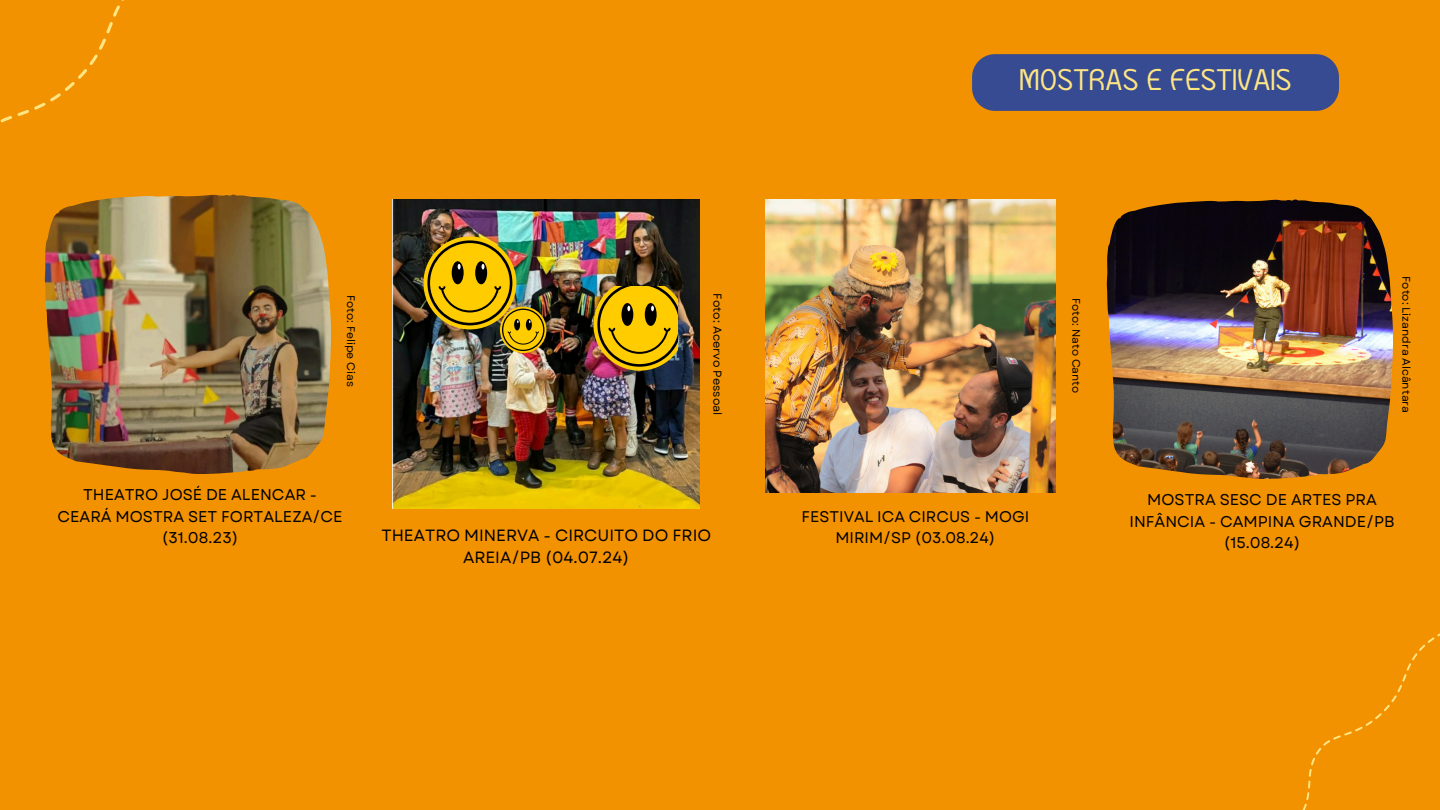
<style>
.page{position:relative;width:1440px;height:810px;background:#f39200}
.page>*{position:absolute;margin:0;border:0;box-sizing:border-box;transform-origin:0 0}
.t1{font:23.1px "TAN SUMMERS Regular";color:#fee584}
.t2{font:16.3px/22.3px "Garet";color:#000;text-align:center}
.t3{font:15.6px/21.3px "Garet";color:#000;text-align:center}
.t4{font:15.4px/21.1px "Garet";color:#000;text-align:center}
.t5{font:11.5px "Garet";color:#000}
.t6{font:11px "Garet";color:#000}
.t7{font:10.9px "Garet";color:#000}
</style>
<div class="page">
<svg style="left:0;top:0;width:124px;height:123px"></svg>
<svg style="left:1302px;top:633px;width:138px;height:177px"></svg>
<img style="left:45px;top:194px;width:286px;height:280px">
<img style="left:393px;top:199px;width:307px;height:310px">
<img style="left:765px;top:199px;width:290px;height:293px">
<div style="left:972px;top:54px;width:367px;height:57px;background:#364b91"></div>
<img style="left:1107px;top:199px;width:286px;height:280px">
<svg style="left:423px;top:236px;width:93px;height:93px"></svg>
<img style="left:593px;top:287px;width:84px;height:84px">
<svg style="left:500px;top:307px;width:46px;height:46px"></svg>
<img style="left:427px;top:240px;width:117px;height:111px">
<p class="t6" style="left:359px;top:295px;width:94px;rotate:90deg">Foto: Felipe Cias</p>
<p class="t5" style="left:726px;top:293px;width:124px;rotate:90deg">Foto: Acervo Pessoal</p>
<p class="t3" style="left:58px;top:484px;width:287px">THEATRO JOSÉ DE ALENCAR -<br>CEARÁ MOSTRA SET FORTALEZA/CE (31.08.23)</p>
<p class="t2" style="left:381px;top:524px;width:331px">THEATRO MINERVA - CIRCUITO DO FRIO<br>AREIA/PB (04.07.24)</p>
<p class="t1" style="left:1019px;top:69px;width:274px">MOSTRAS E FESTIVAIS</p>
<p class="t7" style="left:1084px;top:298px;width:97px;rotate:90deg">Foto: Nato Canto</p>
<p class="t4" style="left:802px;top:506px;width:229px">FESTIVAL ICA CIRCUS - MOGI<br>MIRIM/SP (03.08.24)</p>
<p class="t6" style="left:1414px;top:276px;width:138px;rotate:90deg">Foto: Lizandra Alcântara</p>
<p class="t3" style="left:1130px;top:489px;width:267px">MOSTRA SESC DE ARTES PRA<br>INFÂNCIA - CAMPINA GRANDE/PB (15.08.24)</p>
</div>
